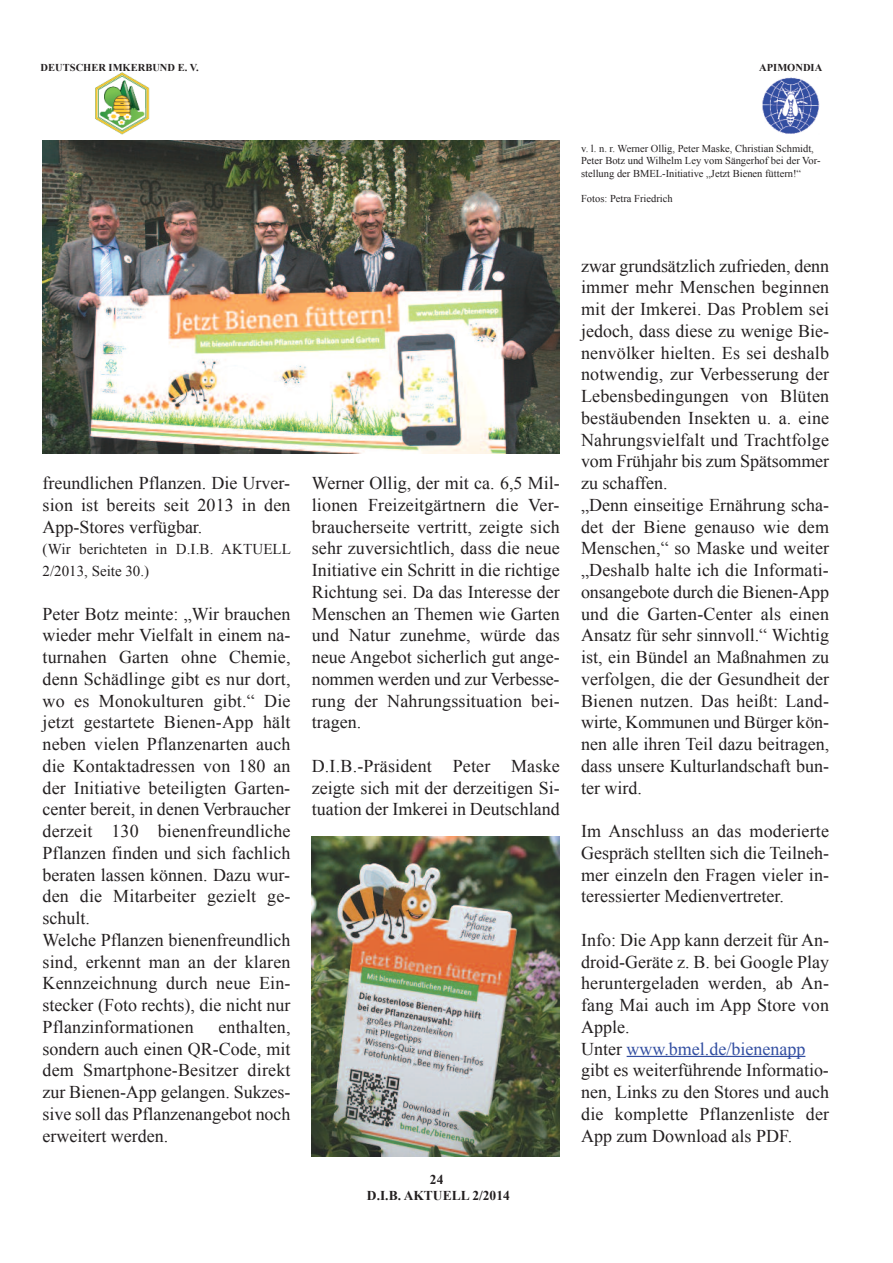
<style>
.page{position:relative;width:893px;height:1263px;background:#fff}
.page>*{position:absolute;margin:0;border:0;box-sizing:border-box;transform-origin:0 0}
.t1{font:18px/21.8px "Times New Roman";letter-spacing:.005em;color:#231f20;text-align:justify}
.t2{font:15px/21.8px "Times New Roman";letter-spacing:.01em;color:#231f20}
.t3{font:700 13.5px/16.2px "Times New Roman";color:#231f20;text-align:center}
.t4{font:10.5px/12.6px "Times New Roman";color:#231f20}
.t5{font:700 10.5px "Times New Roman";color:#231f20}
.s1{color:#324ea1}
</style>
<div class="page">
<hr style="left:627px;top:1056px;width:178px;height:1px;background:#324ea1">
<img style="left:95px;top:72px;width:55px;height:63px">
<img style="left:762px;top:77px;width:58px;height:57px">
<img style="left:43px;top:141px;width:517px;height:313px">
<img style="left:312px;top:836px;width:248px;height:321px">
<p class="t5" style="left:41px;top:61px;width:160px">DEUTSCHER IMKERBUND E. V.</p>
<p class="t5" style="left:759px;top:62px;width:64px">APIMONDIA</p>
<p class="t4" style="left:581px;top:142px;width:241px">v. l. n. r. Werner Ollig, Peter Maske, Christian Schmidt,<br>Peter Botz und Wilhelm Ley vom Sängerhof bei der Vor&shy;stellung der BMEL-Initiative „Jetzt Bienen füttern!“</p>
<p class="t4" style="left:581px;top:192px;width:93px">Fotos: Petra Friedrich</p>
<p class="t1" style="left:43px;top:472px;width:250px">freundlichen Pflanzen. Die Urver&shy;sion ist bereits seit 2013 in den App-Stores verfügbar.</p>
<p class="t2" style="left:43px;top:538px;width:250px">(Wir berichteten in D.I.B. AKTUELL<br>2/2013, Seite 30.)</p>
<p class="t1" style="left:43px;top:603px;width:250px;text-align:left">Peter Botz meinte: „Wir brauchen wieder mehr Vielfalt in einem na&shy;turnahen Garten ohne Chemie, denn Schädlinge gibt es nur dort, wo es Monokulturen gibt.“ Die jetzt gestartete Bienen-App hält neben vielen Pflanzenarten auch die Kontaktadressen von 180 an der Initiative beteiligten Garten&shy;center bereit, in denen Verbraucher derzeit 130 bienenfreundliche<br>Pflanzen finden und sich fachlich beraten lassen können. Dazu wur&shy;den die Mitarbeiter gezielt ge&shy;schult.<br>Welche Pflanzen bienenfreundlich sind, erkennt man an der klaren<br>Kennzeichnung durch neue Ein&shy;stecker (Foto rechts), die nicht nur<br>Pflanzinformationen</p>
<p class="t1" style="left:42px;top:1016px;width:250px;text-indent:176px">enthalten, sondern auch einen QR-Code, mit dem Smartphone-Besitzer direkt zur Bienen-App gelangen. Sukzes&shy;sive soll das Pflanzenangebot noch erweitert werden.</p>
<p class="t1" style="left:312px;top:472px;width:250px">Werner Ollig, der mit ca. 6,5 Mil&shy;lionen Freizeitgärtnern die Ver&shy;braucherseite vertritt, zeigte sich sehr zuversichtlich, dass die neue Initiative ein Schritt in die richtige Richtung sei. Da das Interesse der Menschen an Themen wie Garten und Natur zunehme, würde das neue Angebot sicherlich gut ange&shy;nommen werden und zur Verbesse&shy;rung der Nahrungssituation bei&shy;tragen.</p>
<p class="t1" style="left:312px;top:755px;width:250px">D.I.B.-Präsident Peter Maske zeigte sich mit der derzeitigen Si&shy;tuation der Imkerei in Deutschland</p>
<p class="t3" style="left:367px;top:1171px;width:144px">24<br>D.I.B. AKTUELL 2/2014</p>
<p class="t1" style="left:581px;top:255px;width:250px;text-align:left">zwar grundsätzlich zufrieden, denn immer mehr Menschen beginnen mit der Imkerei. Das Problem sei jedoch, dass diese zu wenige Bie&shy;nenvölker hielten. Es sei deshalb notwendig, zur Verbesserung der<br>Lebensbedingungen von Blüten bestäubenden Insekten u. a. eine<br>Nahrungsvielfalt und Trachtfolge vom Frühjahr bis zum Spätsommer zu schaffen.<br>„Denn einseitige Ernährung scha&shy;det der Biene genauso wie dem<br>Menschen,“ so Maske und weiter „Deshalb halte ich die Informati&shy;onsangebote durch die Bienen-App und die Garten-Center als einen<br>Ansatz für sehr sinnvoll.“ Wichtig ist, ein Bündel an Maßnahmen zu verfolgen, die der Gesundheit der<br>Bienen nutzen. Das heißt: Land&shy;wirte, Kommunen und Bürger kön&shy;nen alle ihren Teil dazu beitragen, dass unsere Kulturlandschaft bun&shy;ter wird.</p>
<p class="t1" style="left:581px;top:820px;width:250px">Im Anschluss an das moderierte Gespräch stellten sich die Teilneh&shy;mer einzeln den Fragen vieler in&shy;teressierter Medienvertreter.</p>
<p class="t1" style="left:581px;top:929px;width:250px;text-align:left">Info: Die App kann derzeit für An&shy;droid-Geräte z. B. bei Google Play heruntergeladen werden, ab An&shy;fang Mai auch im App Store von<br>Apple.<br>Unter <span class="s1">www.bmel.de/bienenapp </span>gibt es weiterführende Informatio&shy;nen, Links zu den Stores und auch die komplette Pflanzenliste der<br>App zum Download als PDF.</p>
</div>
